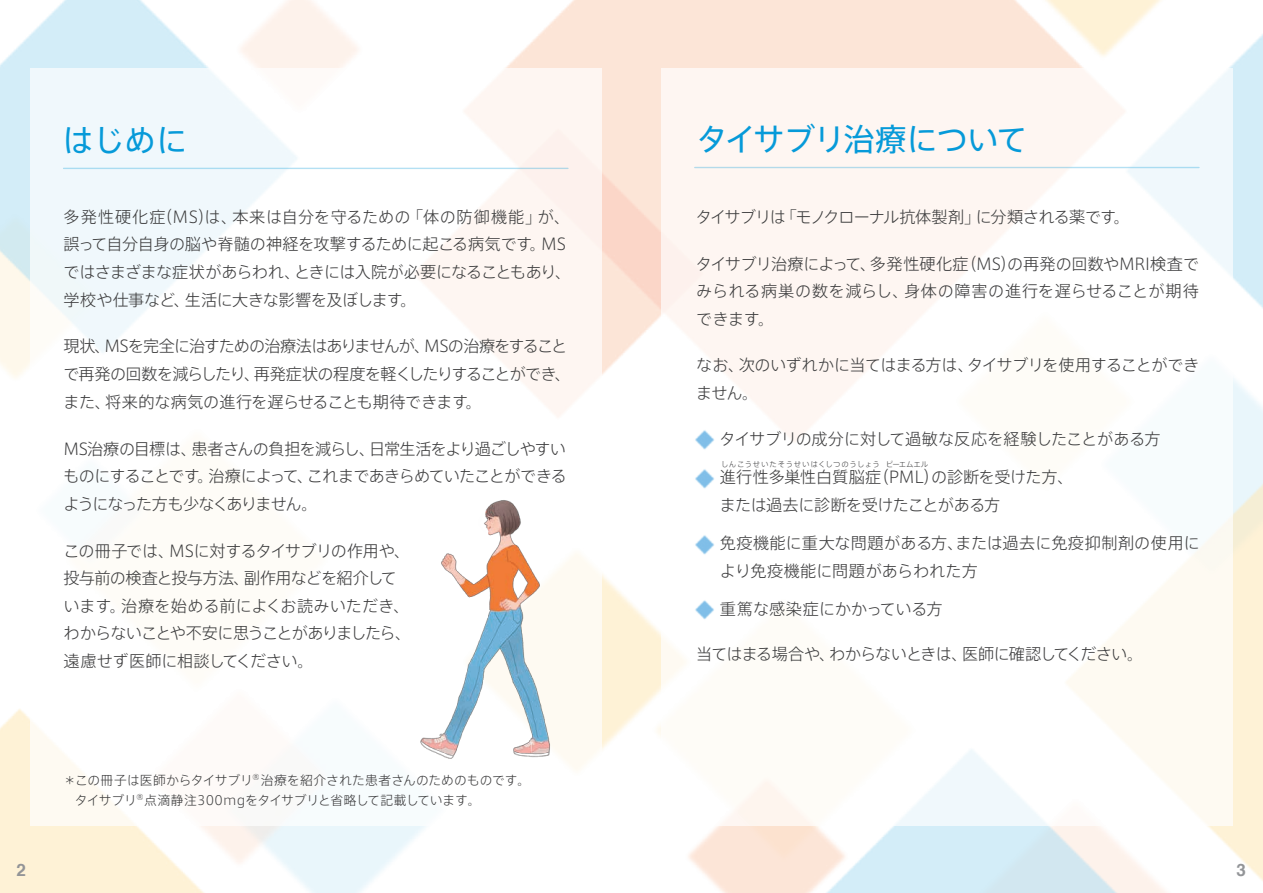
<style>
.page{position:relative;width:1263px;height:893px;background:#fff}
.page>*{position:absolute;margin:0;border:0;box-sizing:border-box;transform-origin:0 0}
.t1{font:31.35px "Axis Std";letter-spacing:-.03em;color:#069ad9}
.t2{font:700 16.95px "Helvetica";color:#939598}
.t3{font:300 16.2px/27.6px "Axis Std";letter-spacing:-.03em;color:#3e3e3f}
.t4{font:300 16.2px/27.6px "Axis Std";letter-spacing:-.05em;color:#3e3e3f}
.t5{font:300 16.2px/27.6px "Axis Std";letter-spacing:.015em;color:#3e3e3f}
.t6{font:300 16.2px "Axis Std";letter-spacing:-.01em;color:#3e3e3f}
.t7{font:300 12.75px/20.2px "Axis Std";color:#3e3e3f}
.t8{font:300 7.5px "Axis Std";letter-spacing:.055em;color:#3e3e3f}
</style>
<div class="page">
<img style="left:0;top:0;width:411px;height:893px">
<img style="left:411px;top:0;width:852px;height:893px">
<div style="left:30px;top:68px;width:572px;height:757px;background:linear-gradient(to right,#f9fdfe,#fffbf9)"></div>
<div style="left:661px;top:68px;width:572px;height:757px;background:#fff"></div>
<hr style="left:64px;top:168px;width:504px;height:1px;background:#069ad9">
<hr style="left:695px;top:167px;width:504px;height:1px;background:#069ad9">
<img style="left:641px;top:376px;width:127px;height:40px">
<img style="left:641px;top:416px;width:73px;height:65px">
<img style="left:641px;top:481px;width:73px;height:65px">
<img style="left:641px;top:546px;width:73px;height:127px">
<img style="left:413px;top:494px;width:162px;height:271px">
<h1 class="t1" style="left:62px;top:117px;width:127px">はじめに</h1>
<p class="t3" style="left:64px;top:202px;width:509px">多発性硬化症（MS）は、本来は自分を守るための「体の防御機能」が、誤って自分自身の脳や脊髄の神経を攻撃するために起こる病気です。MSではさまざまな症状があらわれ、ときには入院が必要になることもあり、学校や仕事など、生活に大きな影響を及ぼします。</p>
<p class="t4" style="left:64px;top:332px;width:509px">現状、MSを完全に治すための治療法はありませんが、MSの治療をすることで再発の回数を減らしたり、再発症状の程度を軽くしたりすることができ、また、将来的な病気の進行を遅らせることも期待できます。</p>
<p class="t3" style="left:64px;top:434px;width:505px;text-align:justify">MS治療の目標は、患者さんの負担を減らし、日常生活をより過ごしやすいものにすることです。治療によって、これまであきらめていたことができるようになった方も少なくありません。</p>
<p class="t3" style="left:64px;top:536px;width:349px">この冊子では、MSに対するタイサブリの作用や、投与前の検査と投与方法、副作用などを紹介しています。治療を始める前によくお読みいただき、わからないことや不安に思うことがありましたら、遠慮せず医師に相談してください。</p>
<p class="t7" style="left:75px;top:769px;width:456px;text-indent:-12px">＊この冊子は医師からタイサブリ®治療を紹介された患者さんのためのものです。タイサブリ®点滴静注300mgをタイサブリと省略して記載しています。</p>
<h1 class="t1" style="left:697px;top:116px;width:332px">タイサブリ治療について</h1>
<p class="t4" style="left:696px;top:202px;width:435px">タイサブリは「モノクローナル抗体製剤」に分類される薬です。</p>
<p class="t3" style="left:696px;top:249px;width:504px;text-align:justify">タイサブリ治療によって、多発性硬化症（MS）の再発の回数やMRI検査でみられる病巣の数を減らし、身体の障害の進行を遅らせることが期待できます。</p>
<p class="t3" style="left:696px;top:350px;width:505px">なお、次のいずれかに当てはまる方は、タイサブリを使用することができません。</p>
<p class="t3" style="left:720px;top:424px;width:442px">タイサブリの成分に対して過敏な反応を経験したことがある方</p>
<p class="t3" style="left:720px;top:462px;width:355px">進行性多巣性白質脳症（PML）の診断を受けた方、または過去に診断を受けたことがある方</p>
<p class="t5" style="left:720px;top:528px;width:481px">免疫機能に重大な問題がある方、または過去に免疫抑制剤の使用により免疫機能に問題があらわれた方</p>
<p class="t6" style="left:720px;top:597px;width:224px">重篤な感染症にかかっている方</p>
<p class="t8" style="left:721px;top:459px;width:209px">しんこうせいたそうせいはくしつのうしょう ピーエムエル</p>
<p class="t4" style="left:696px;top:639px;width:448px">当てはまる場合や、わからないときは、医師に確認してください。</p>
<p class="t2" style="left:17px;top:856px;width:11px">2</p>
<p class="t2" style="left:1236px;top:856px;width:11px">3</p>
</div>
